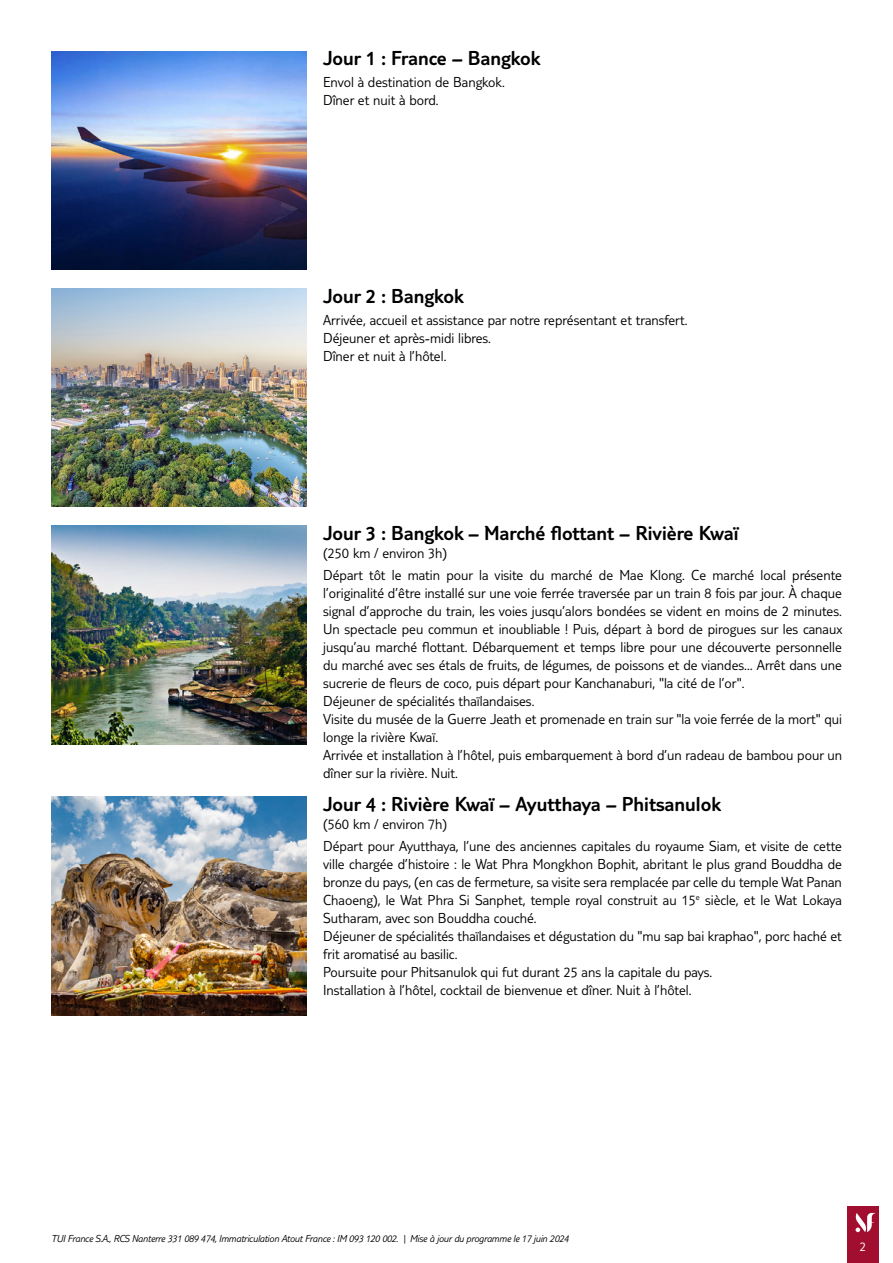
<style>
.page{position:relative;width:893px;height:1263px;background:#fff}
.page>*{position:absolute;margin:0;border:0;box-sizing:border-box;transform-origin:0 0}
.t1{font:300 21px "TUI Type";color:#000}
.t2{font:300 15px/18px "TUI Type";color:#000}
.t3{font:300 13.5px "TUI Type";color:#fff}
.t4{font:italic 300 10.5px "TUI Type";letter-spacing:-.02em;color:#000}
</style>
<div class="page">
<div style="left:847px;top:1206px;width:32px;height:57px;background:#a10e2f"></div>
<svg style="left:855px;top:1213px;width:21px;height:19px"></svg>
<img style="left:51px;top:51px;width:255px;height:219px">
<img style="left:51px;top:288px;width:255px;height:219px">
<img style="left:51px;top:526px;width:255px;height:218px">
<img style="left:51px;top:797px;width:255px;height:218px">
<h1 class="t1" style="left:323px;top:46px;width:219px">Jour 1 : France – Bangkok</h1>
<p class="t2" style="left:323px;top:73px;width:183px">Envol à destination de Bangkok.<br>Dîner et nuit à bord.</p>
<h1 class="t1" style="left:323px;top:283px;width:142px">Jour 2 : Bangkok</h1>
<p class="t2" style="left:323px;top:310px;width:366px">Arrivée, accueil et assistance par notre représentant et transfert.<br>Déjeuner et après-midi libres.<br>Dîner et nuit à l’hôtel.</p>
<h1 class="t1" style="left:323px;top:521px;width:417px">Jour 3 : Bangkok – Marché flottant – Rivière Kwaï</h1>
<p class="t2" style="left:323px;top:541px;width:520px;line-height:22.2px">(250 km / environ 3h)<br>Départ tôt le matin pour la visite du marché de Mae Klong. Ce marché local présente</p>
<p class="t2" style="left:323px;top:584px;width:521px">l’originalité d’être installé sur une voie ferrée traversée par un train 8 fois par jour. À chaque signal d’approche du train, les voies jusqu’alors bondées se vident en moins de 2 minutes.<br>Un spectacle peu commun et inoubliable ! Puis, départ à bord de pirogues sur les canaux jusqu’au marché flottant. Débarquement et temps libre pour une découverte personnelle du marché avec ses étals de fruits, de légumes, de poissons et de viandes… Arrêt dans une sucrerie de fleurs de coco, puis départ pour Kanchanaburi, "la cité de l’or".<br>Déjeuner de spécialités thaïlandaises.<br>Visite du musée de la Guerre Jeath et promenade en train sur "la voie ferrée de la mort" qui longe la rivière Kwaï.<br>Arrivée et installation à l’hôtel, puis embarquement à bord d’un radeau de bambou pour un dîner sur la rivière. Nuit.</p>
<h1 class="t1" style="left:323px;top:792px;width:399px">Jour 4 : Rivière Kwaï – Ayutthaya – Phitsanulok</h1>
<p class="t2" style="left:323px;top:813px;width:520px;line-height:22.2px">(560 km / environ 7h)<br>Départ pour Ayutthaya, l’une des anciennes capitales du royaume Siam, et visite de cette</p>
<p class="t2" style="left:323px;top:855px;width:520px">ville chargée d’histoire : le Wat Phra Mongkhon Bophit, abritant le plus grand Bouddha de bronze du pays, (en cas de fermeture, sa visite sera remplacée par celle du temple Wat Panan Chaoeng), le Wat Phra Si Sanphet, temple royal construit au 15<sup>e</sup> siècle, et le Wat Lokaya Sutharam, avec son Bouddha couché.<br>Déjeuner de spécialités thaïlandaises et dégustation du "mu sap bai kraphao", porc haché et frit aromatisé au basilic.<br>Poursuite pour Phitsanulok qui fut durant 25 ans la capitale du pays.<br>Installation à l’hôtel, cocktail de bienvenue et dîner. Nuit à l’hôtel.</p>
<p class="t4" style="left:51px;top:1232px;width:519px">TUI France S.A., RCS Nanterre 331 089 474, Immatriculation Atout France : IM 093 120 002. | Mise à jour du programme le 17 juin 2024</p>
<p class="t3" style="left:860px;top:1239px;width:8px">2</p>
</div>
